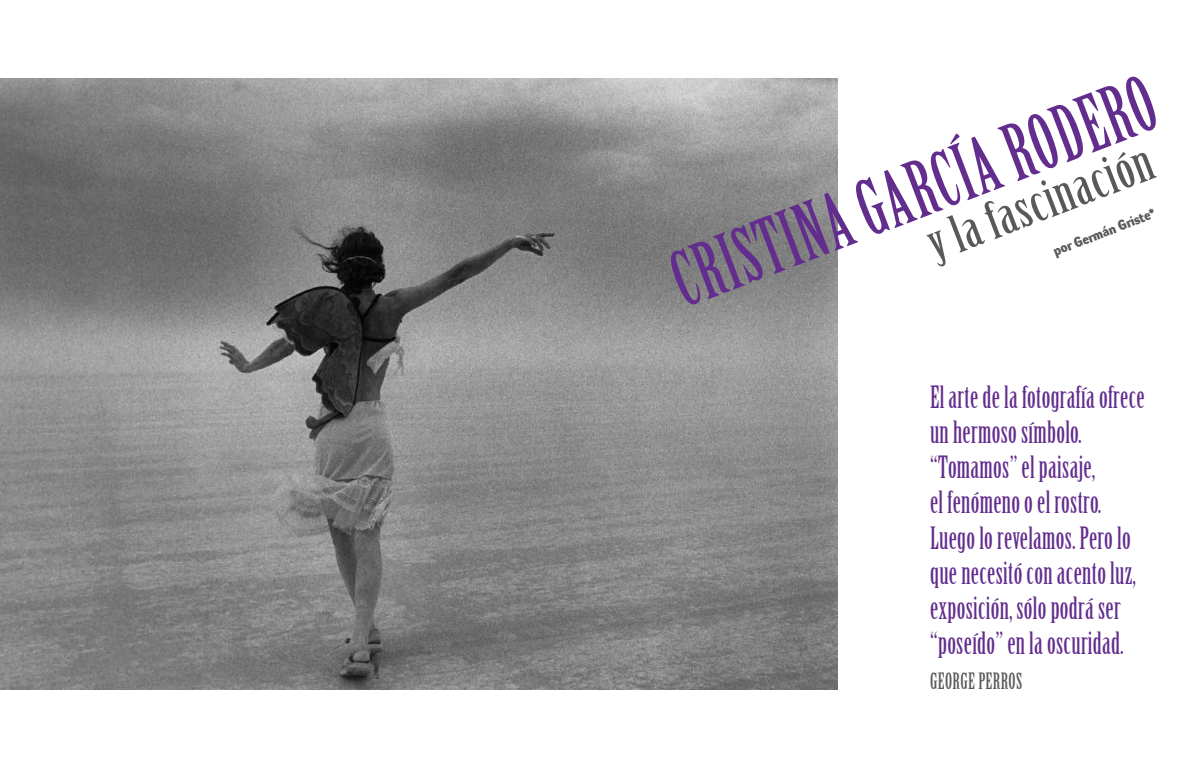
<style>
.page{position:relative;width:1191px;height:766px;background:#fff}
.page>*{position:absolute;margin:0;border:0;box-sizing:border-box;transform-origin:0 0}
.t1{font:75.8px "Birch Std";color:#632d8e}
.t2{font:50.3px "Birch Std";color:#58595b;scale:1.22 1}
.t3{font:30px/35px "Birch Std";letter-spacing:.01em;color:#632d8e}
.t4{font:22px "Birch Std";letter-spacing:.02em;color:#58595b}
.t5{font:900 14px "Dynamo D Cs";color:#58595b}
</style>
<div class="page">
<img style="left:0;top:79px;width:837px;height:610px">
<h1 class="t1" style="left:659px;top:243px;width:513px;rotate:-21deg">CRISTINA GARCÍA RODERO</h1>
<h2 class="t2" style="left:919px;top:218px;width:196px;rotate:-21deg">y la fascinación</h2>
<p class="t5" style="left:1050px;top:244px;width:109px;rotate:-21deg">por Germán Griste*</p>
<p class="t3" style="left:930px;top:380px;width:216px">El arte de la fotografía ofrece un hermoso símbolo. “Tomamos” el paisaje,<br>el fenómeno o el rostro.<br>Luego lo revelamos. Pero lo que necesitó con acento luz, exposición, sólo podrá ser “poseído” en la oscuridad.</p>
<p class="t4" style="left:930px;top:668px;width:94px">GEORGE PERROS</p>
</div>
